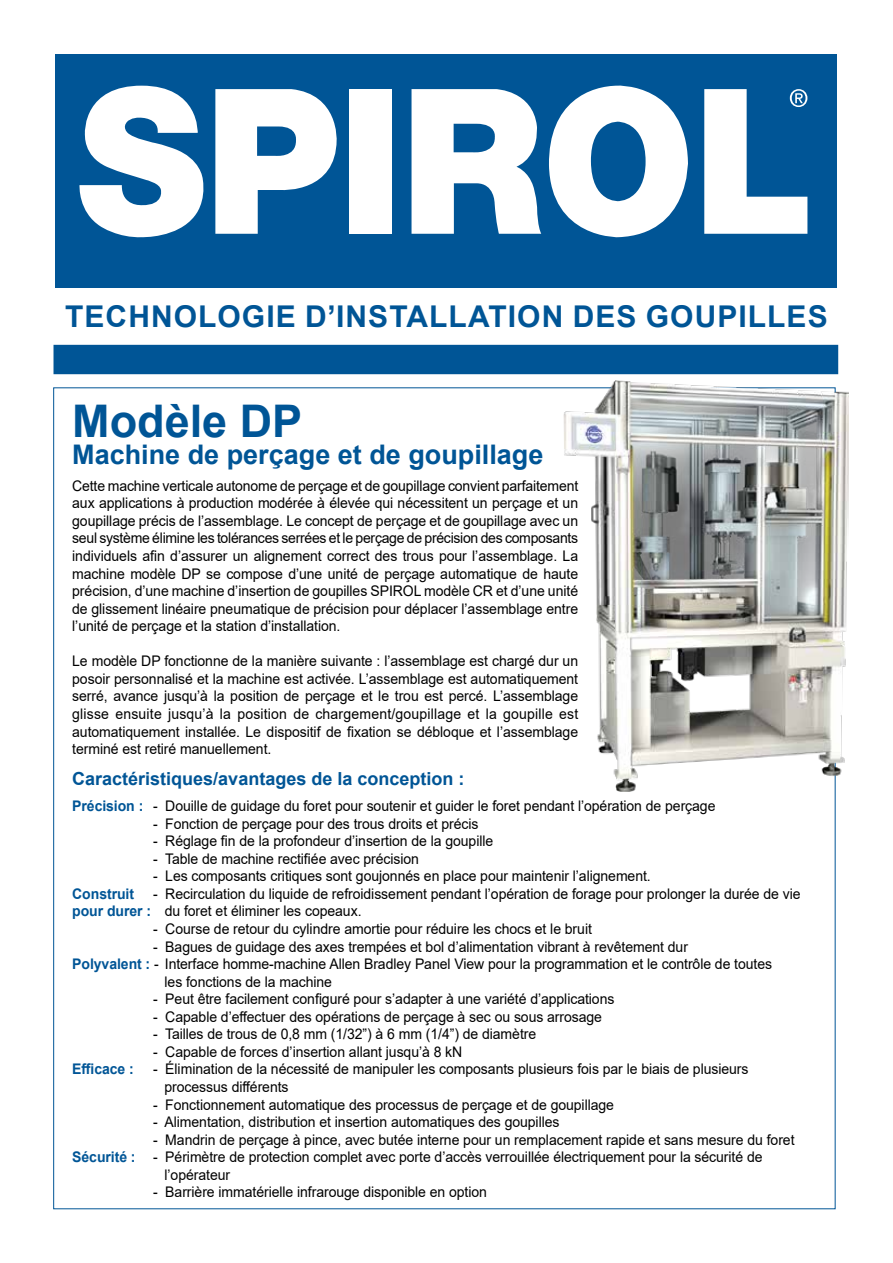
<style>
.page{position:relative;width:893px;height:1263px;background:#fff}
.page>*{position:absolute;margin:0;border:0;box-sizing:border-box;transform-origin:0 0}
.t1{font:700 45px "Arial";color:#005596}
.t2{font:700 30px "Arial";letter-spacing:.035em;color:#005596}
.t3{font:700 27px "Arial";color:#005596}
.t4{font:700 18px "Arial";color:#005596}
.t5{font:14.7px/17.5px "Arial";letter-spacing:-.005em;color:#000;text-align:justify;scale:.96 1}
.t6{font:700 14.7px "Arial";letter-spacing:-.005em;color:#005596;scale:.96 1}
.s1{font-weight:700;color:#005596}
</style>
<div class="page">
<div style="left:54px;top:345px;width:784px;height:29px;background:#005596"></div>
<div style="left:55px;top:54px;width:782px;height:234px;background:#005596"></div>
<svg style="left:79px;top:85px;width:125px;height:153px"></svg>
<div style="left:349px;top:89px;width:42px;height:145px;background:#fff"></div>
<svg style="left:412px;top:89px;width:129px;height:145px"></svg>
<svg style="left:549px;top:85px;width:139px;height:153px"></svg>
<svg style="left:215px;top:89px;width:122px;height:145px"></svg>
<svg style="left:704px;top:89px;width:103px;height:145px"></svg>
<img style="left:563px;top:380px;width:285px;height:412px">
<h2 class="t2" style="left:65px;top:296px;width:764px">TECHNOLOGIE D’INSTALLATION DES GOUPILLES</h2>
<h1 class="t1" style="left:72px;top:389px;width:232px">Modèle DP</h1>
<h3 class="t3" style="left:72px;top:435px;width:473px">Machine de perçage et de goupillage</h3>
<p class="t5" style="left:72px;top:477px;width:529px">Cette machine verticale autonome de perçage et de goupillage convient parfaitement aux applications à production modérée à élevée qui nécessitent un perçage et un goupillage précis de l’assemblage. Le concept de perçage et de goupillage avec un seul système élimine les tolérances serrées et le perçage de précision des composants individuels afin d’assurer un alignement correct des trous pour l’assemblage. La machine modèle DP se compose d’une unité de perçage automatique de haute précision, d’une machine d’insertion de goupilles SPIROL modèle CR et d’une unité de glissement linéaire pneumatique de précision pour déplacer l’assemblage entre l’unité de perçage et la station d’installation.</p>
<p class="t5" style="left:72px;top:652px;width:529px">Le modèle DP fonctionne de la manière suivante : l’assemblage est chargé dur un posoir personnalisé et la machine est activée. L’assemblage est automatiquement serré, avance jusqu’à la position de perçage et le trou est percé. L’assemblage glisse ensuite jusqu’à la position de chargement/goupillage et la goupille est automatiquement installée. Le dispositif de fixation se débloque et l’assemblage terminé est retiré manuellement.</p>
<p class="t4" style="left:72px;top:766px;width:394px">Caractéristiques/avantages de la conception :</p>
<p class="t5" style="left:72px;top:797px;width:671px"><span class="s1">Précision :</span> - Douille de guidage du foret pour soutenir et guider le foret pendant l’opération de perçage</p>
<p class="t5" style="left:153px;top:815px;width:341px">- Fonction de perçage pour des trous droits et précis</p>
<p class="t5" style="left:153px;top:832px;width:356px">- Réglage fin de la profondeur d’insertion de la goupille</p>
<p class="t5" style="left:153px;top:850px;width:279px">- Table de machine rectifiée avec précision</p>
<p class="t5" style="left:153px;top:867px;width:520px">- Les composants critiques sont goujonnés en place pour maintenir l’alignement.</p>
<p class="t6" style="left:72px;top:883px;width:66px">Construit</p>
<p class="t5" style="left:72px;top:885px;width:760px;text-indent:81px">- Recirculation du liquide de refroidissement pendant l’opération de forage pour prolonger la durée de vie <span class="s1">pour durer :</span> du foret et éliminer les copeaux.</p>
<p class="t5" style="left:153px;top:920px;width:459px">- Course de retour du cylindre amortie pour réduire les chocs et le bruit</p>
<p class="t5" style="left:153px;top:937px;width:559px">- Bagues de guidage des axes trempées et bol d’alimentation vibrant à revêtement dur</p>
<p class="t5" style="left:72px;top:955px;width:731px"><span class="s1">Polyvalent :</span> - Interface homme-machine Allen Bradley Panel View pour la programmation et le contrôle de toutes</p>
<p class="t5" style="left:165px;top:973px;width:176px">les fonctions de la machine</p>
<p class="t5" style="left:153px;top:990px;width:482px">- Peut être facilement configuré pour s’adapter à une variété d’applications</p>
<p class="t5" style="left:153px;top:1008px;width:469px">- Capable d’effectuer des opérations de perçage à sec ou sous arrosage</p>
<p class="t5" style="left:153px;top:1025px;width:401px">- Tailles de trous de 0,8 mm (1/32”) à 6 mm (1/4”) de diamètre</p>
<p class="t5" style="left:153px;top:1043px;width:324px">- Capable de forces d’insertion allant jusqu’à 8 kN</p>
<p class="t6" style="left:72px;top:1059px;width:66px">Efficace :</p>
<p class="t5" style="left:165px;top:1060px;width:610px;text-indent:-11px">- Élimination de la nécessité de manipuler les composants plusieurs fois par le biais de plusieurs processus différents</p>
<p class="t5" style="left:153px;top:1095px;width:482px">- Fonctionnement automatique des processus de perçage et de goupillage</p>
<p class="t5" style="left:153px;top:1113px;width:425px">- Alimentation, distribution et insertion automatiques des goupilles</p>
<p class="t5" style="left:153px;top:1130px;width:670px">- Mandrin de perçage à pince, avec butée interne pour un remplacement rapide et sans mesure du foret</p>
<p class="t5" style="left:72px;top:1148px;width:721px"><span class="s1">Sécurité :</span> - Périmètre de protection complet avec porte d’accès verrouillée électriquement pour la sécurité de</p>
<p class="t5" style="left:165px;top:1166px;width:70px">l’opérateur</p>
<p class="t5" style="left:153px;top:1183px;width:349px">- Barrière immatérielle infrarouge disponible en option</p>
</div>
